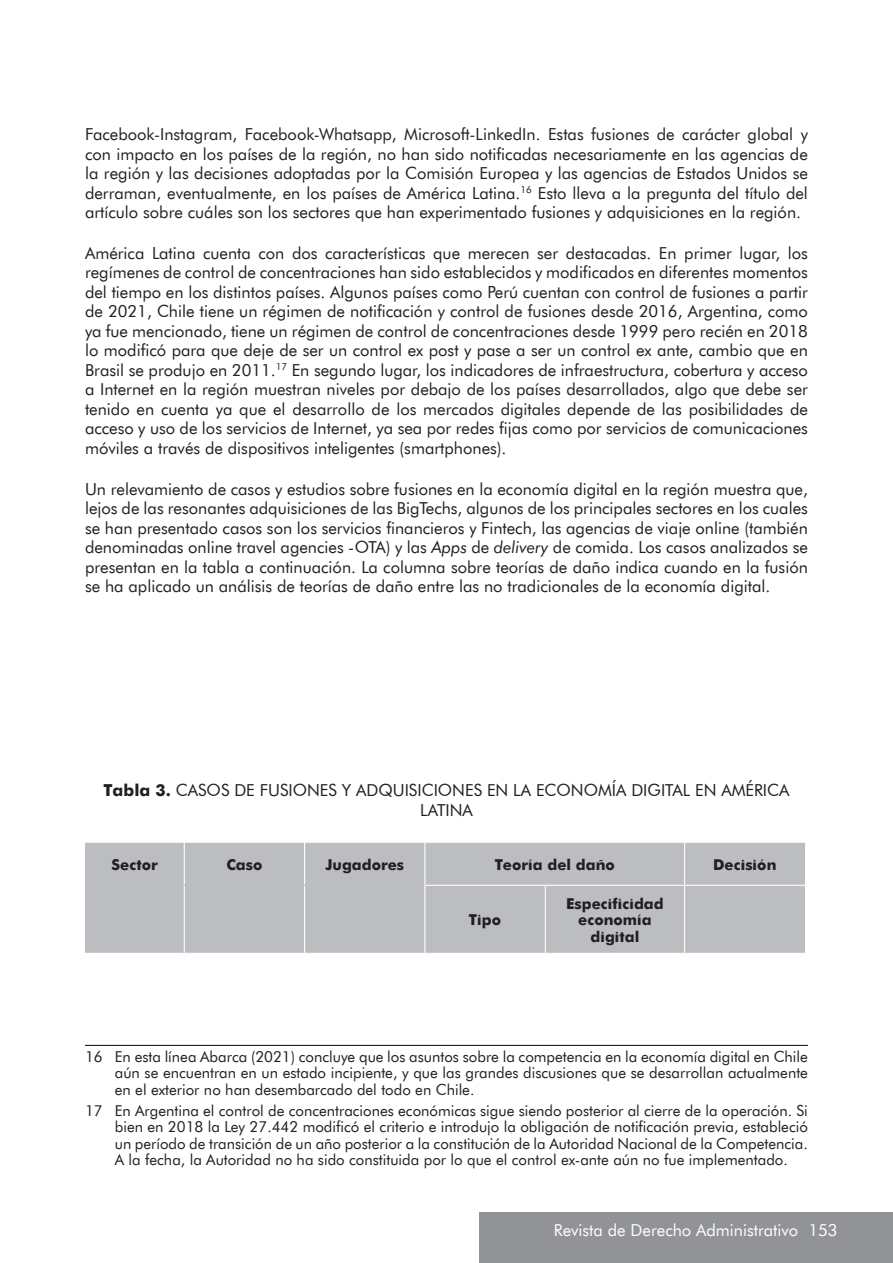
<style>
.page{position:relative;width:893px;height:1263px;background:#fff}
.page>*{position:absolute;margin:0;border:0;box-sizing:border-box;transform-origin:0 0}
.t1{font:16.5px/19.5px "Futura BT";color:#231f20;text-align:justify}
.t2{font:16.5px "Futura BT";color:#fff}
.t3{font:15px/16.5px "Futura BT";color:#231f20;text-align:justify}
.t4{font:700 15px/16.5px "Futura";color:#231f20;text-align:center}
.s1{font-style:italic}
.s2{font-family:"Futura";font-weight:700}
</style>
<div class="page">
<div style="left:479px;top:1212px;width:414px;height:51px;background:#919396"></div>
<div style="left:85px;top:843px;width:720px;height:110px;background:#bcbdc0"></div>
<hr style="left:184px;top:886px;width:1px;height:67px;background:#fff">
<hr style="left:304px;top:886px;width:1px;height:67px;background:#fff">
<hr style="left:424px;top:886px;width:1px;height:67px;background:#fff">
<hr style="left:545px;top:886px;width:1px;height:67px;background:#fff">
<hr style="left:684px;top:886px;width:1px;height:67px;background:#fff">
<hr style="left:184px;top:843px;width:1px;height:42px;background:#fff">
<hr style="left:304px;top:843px;width:1px;height:42px;background:#fff">
<hr style="left:424px;top:843px;width:1px;height:42px;background:#fff">
<hr style="left:684px;top:843px;width:1px;height:42px;background:#fff">
<hr style="left:424px;top:885px;width:121px;height:1px;background:#fff">
<hr style="left:545px;top:885px;width:140px;height:1px;background:#fff">
<hr style="left:685px;top:885px;width:120px;height:1px;background:#fff">
<hr style="left:85px;top:885px;width:99px;height:1px;background:#bcbdc0">
<hr style="left:184px;top:885px;width:121px;height:1px;background:#bcbdc0">
<hr style="left:305px;top:885px;width:119px;height:1px;background:#bcbdc0">
<hr style="left:85px;top:1045px;width:723px;height:1px;background:#231f20">
<p class="t1" style="left:85px;top:124px;width:724px">Facebook-Instagram, Facebook-Whatsapp, Microsoft-LinkedIn. Estas fusiones de carácter global y con impacto en los países de la región, no han sido notificadas necesariamente en las agencias de la región y las decisiones adoptadas por la Comisión Europea y las agencias de Estados Unidos se derraman, eventualmente, en los países de América Latina.<sup>16</sup> Esto lleva a la pregunta del título del artículo sobre cuáles son los sectores que han experimentado fusiones y adquisiciones en la región.</p>
<p class="t1" style="left:85px;top:243px;width:724px">América Latina cuenta con dos características que merecen ser destacadas. En primer lugar, los regímenes de control de concentraciones han sido establecidos y modificados en diferentes momentos del tiempo en los distintos países. Algunos países como Perú cuentan con control de fusiones a partir de 2021, Chile tiene un régimen de notificación y control de fusiones desde 2016, Argentina, como ya fue mencionado, tiene un régimen de control de concentraciones desde 1999 pero recién en 2018 lo modificó para que deje de ser un control ex post y pase a ser un control ex ante, cambio que en Brasil se produjo en 2011.<sup>17</sup> En segundo lugar, los indicadores de infraestructura, cobertura y acceso a Internet en la región muestran niveles por debajo de los países desarrollados, algo que debe ser tenido en cuenta ya que el desarrollo de los mercados digitales depende de las posibilidades de acceso y uso de los servicios de Internet, ya sea por redes fijas como por servicios de comunicaciones móviles a través de dispositivos inteligentes (smartphones).</p>
<p class="t1" style="left:85px;top:479px;width:724px">Un relevamiento de casos y estudios sobre fusiones en la economía digital en la región muestra que, lejos de las resonantes adquisiciones de las BigTechs, algunos de los principales sectores en los cuales se han presentado casos son los servicios financieros y Fintech, las agencias de viaje online (también denominadas online travel agencies -OTA) y las <span class="s1">Apps</span> de <span class="s1">delivery</span> de comida. Los casos analizados se presentan en la tabla a continuación. La columna sobre teorías de daño indica cuando en la fusión se ha aplicado un análisis de teorías de daño entre las no tradicionales de la economía digital.</p>
<p class="t1" style="left:103px;top:780px;width:688px;text-align:center"><span class="s2">Tabla 3.</span> CASOS DE FUSIONES Y ADQUISICIONES EN LA ECONOMÍA DIGITAL EN AMÉRICA<br>LATINA</p>
<p class="t4" style="left:112px;top:855px;width:48px">Sector</p>
<p class="t4" style="left:226px;top:855px;width:37px">Caso</p>
<p class="t4" style="left:325px;top:855px;width:80px">Jugadores</p>
<p class="t4" style="left:495px;top:855px;width:122px">Teoría del daño</p>
<p class="t4" style="left:713px;top:855px;width:65px">Decisión</p>
<p class="t4" style="left:469px;top:910px;width:34px">Tipo</p>
<p class="t4" style="left:566px;top:894px;width:99px">Especificidad economía digital</p>
<p class="t3" style="left:115px;top:1048px;width:695px;text-indent:-30px">16 En esta línea Abarca (2021) concluye que los asuntos sobre la competencia en la economía digital en Chile aún se encuentran en un estado incipiente, y que las grandes discusiones que se desarrollan actualmente en el exterior no han desembarcado del todo en Chile.</p>
<p class="t3" style="left:115px;top:1102px;width:695px;text-indent:-30px">17 En Argentina el control de concentraciones económicas sigue siendo posterior al cierre de la operación. Si bien en 2018 la Ley 27.442 modificó el criterio e introdujo la obligación de notificación previa, estableció un período de transición de un año posterior a la constitución de la Autoridad Nacional de la Competencia.<br>A la fecha, la Autoridad no ha sido constituida por lo que el control ex-ante aún no fue implementado.</p>
<p class="t2" style="left:554px;top:1220px;width:285px">Revista de Derecho Administrativo 153</p>
</div>
